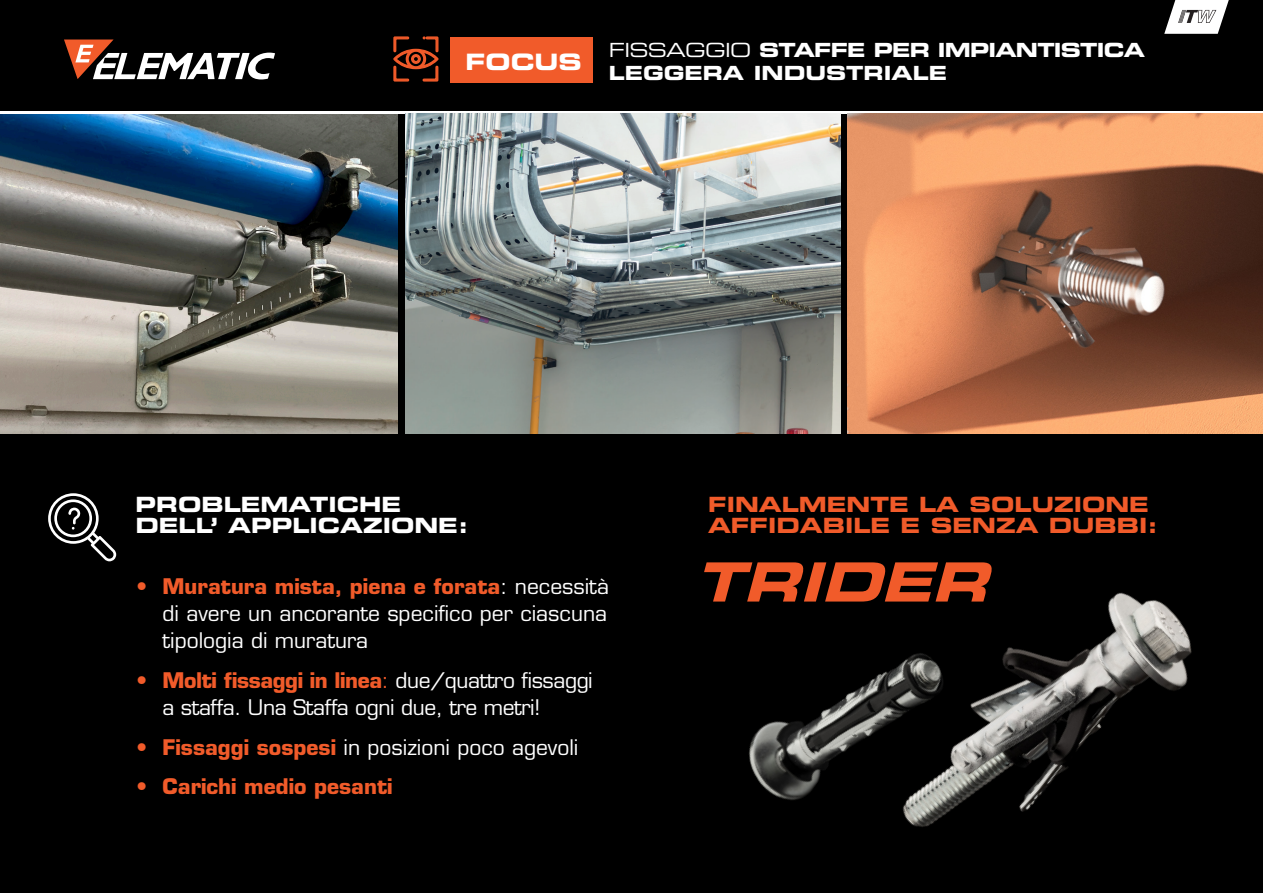
<style>
.page{position:relative;width:1263px;height:893px;background:#fff}
.page>*{position:absolute;margin:0;border:0;box-sizing:border-box;transform-origin:0 0}
.t1{font:22.5px "Eurostile LT Std Bold Ex 2";color:#fff}
.t2{font:21px/27px "Eurostile LT Std";color:#fff;text-align:justify}
.t3{font:21px/27px "Eurostile LT Std";letter-spacing:-.02em;color:#fff}
.t4{font:21px "Eurostile LT Std Bold Ex 2";color:#f15b2a}
.t5{font:21px "Eurostile LT Std Bold Ex 2";color:#fff}
.t6{font:700 21px "Eurostile LT Std";color:#f15b2a}
.t7{font:19.5px "Eurostile LT Std Bold Ex 2";letter-spacing:-.04em;color:#fff}
.t8{font:19.5px "Eurostile LT Std Bold Ex 2";color:#fff}
.s1{font-family:"Eurostile LT Std Ex 2"}
.s2{font-weight:700;color:#f15b2a}
.s3{color:#f15b2a}
</style>
<div class="page">
<div style="left:0;top:115px;width:1263px;height:778px;background:#000"></div>
<img style="left:719px;top:601px;width:106px;height:199px">
<svg style="left:48px;top:493px;width:68px;height:68px"></svg>
<div style="left:0;top:0;width:1263px;height:111px;background:#000"></div>
<svg style="left:64px;top:40px;width:211px;height:39px"></svg>
<div style="left:450px;top:37px;width:143px;height:46px;background:#f15b2a"></div>
<svg style="left:393px;top:36px;width:46px;height:46px"></svg>
<svg style="left:1164px;top:0;width:65px;height:34px"></svg>
<img style="left:0;top:114px;width:398px;height:319px">
<img style="left:405px;top:114px;width:436px;height:319px">
<img style="left:848px;top:114px;width:415px;height:319px">
<svg style="left:704px;top:562px;width:121px;height:39px"></svg>
<img style="left:825px;top:562px;width:367px;height:265px">
<p class="t1" style="left:465px;top:46px;width:118px">FOCUS</p>
<p class="t7" style="left:609px;top:36px;width:538px"><span class="s1">FISSAGGIO</span> STAFFE PER IMPIANTISTICA</p>
<p class="t8" style="left:609px;top:59px;width:340px">LEGGERA INDUSTRIALE</p>
<p class="t5" style="left:136px;top:490px;width:267px">PROBLEMATICHE</p>
<p class="t5" style="left:136px;top:511px;width:334px">DELL’ APPLICAZIONE:</p>
<p class="t4" style="left:708px;top:490px;width:442px">FINALMENTE LA SOLUZIONE</p>
<p class="t4" style="left:708px;top:511px;width:451px">AFFIDABILE E SENZA DUBBI:</p>
<p class="t2" style="left:163px;top:573px;width:448px;text-indent:-27px"><span class="s2">• Muratura mista, piena e forata</span>: necessità di avere un ancorante specifico per ciascuna tipologia di muratura</p>
<p class="t3" style="left:163px;top:667px;width:432px;text-indent:-27px"><span class="s2">• Molti fissaggi in linea</span><span class="s3">:</span> due/quattro fissaggi a staffa. Una Staffa ogni due, tre metri!</p>
<p class="t2" style="left:136px;top:733px;width:444px"><span class="s2">• Fissaggi sospesi</span> in posizioni poco agevoli</p>
<p class="t6" style="left:136px;top:773px;width:259px">• Carichi medio pesanti</p>
</div>
